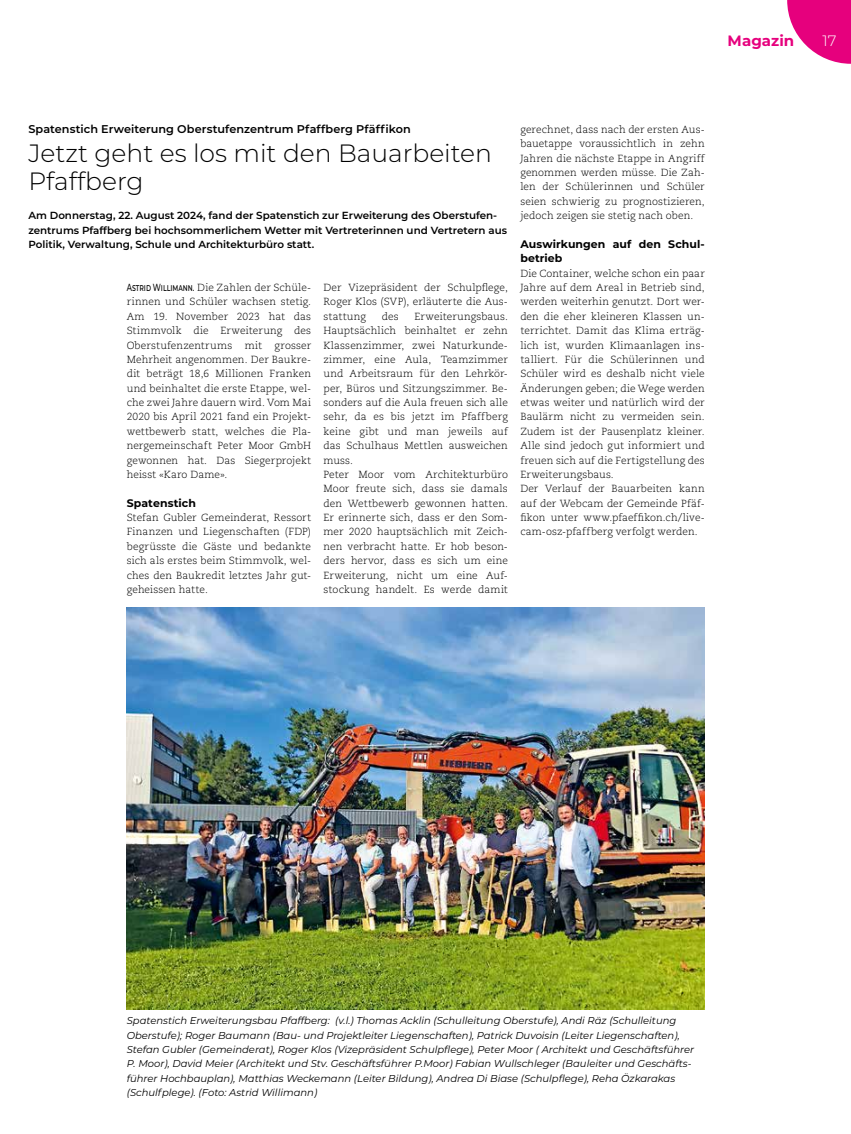
<style>
.page{position:relative;width:851px;height:1134px;background:#fff}
.page>*{position:absolute;margin:0;border:0;box-sizing:border-box;transform-origin:0 0}
.t1{font:300 25px/28.8px "Montserrat";color:#000}
.t2{font:700 15px "Montserrat";letter-spacing:.005em;color:#e6007d}
.t3{font:300 15px "Montserrat";color:#fff}
.t4{font:600 11.25px "Montserrat";letter-spacing:.005em;color:#000}
.t5{font:700 11px/14.4px "Montserrat";letter-spacing:.01em;color:#000}
.t6{font:300 10.25px/14.4px "Caecilia LT Std";letter-spacing:.005em;color:#000;text-align:justify}
.t7{font:600 10.25px/14.4px "Montserrat";color:#000}
.t8{font:italic 10px/14.4px "Montserrat";color:#000}
.s1{font-family:"Montserrat";font-weight:500}
</style>
<div class="page">
<svg style="left:787px;top:0;width:63px;height:64px"></svg>
<img style="left:127px;top:607px;width:577px;height:403px">
<h2 class="t2" style="left:727px;top:30px;width:68px">Magazin</h2>
<h2 class="t3" style="left:822px;top:31px;width:15px">17</h2>
<p class="t4" style="left:28px;top:121px;width:384px">Spatenstich Erweiterung Oberstufenzentrum Pfaffberg Pfäffikon</p>
<h1 class="t1" style="left:28px;top:138px;width:465px">Jetzt geht es los mit den Bauarbeiten<br>Pfaffberg</h1>
<p class="t7" style="left:28px;top:208px;width:480px">Am Donnerstag, 22. August 2024, fand der Spatenstich zur Erweiterung des Oberstufen&shy;zentrums Pfaffberg bei hochsommerlichem Wetter mit Vertreterinnen und Vertretern aus<br>Politik, Verwaltung, Schule und Architekturbüro statt.</p>
<p class="t6" style="left:127px;top:281px;width:186px"><span class="s1">Astrid Willimann.</span> Die Zahlen der Schüle&shy;rinnen und Schüler wachsen stetig.<br>Am 19. November 2023 hat das Stimmvolk die Erweiterung des Oberstufenzentrums mit grosser Mehrheit angenommen. Der Baukre&shy;dit beträgt 18,6 Millionen Franken und beinhaltet die erste Etappe, wel&shy;che zwei Jahre dauern wird. Vom Mai 2020 bis April 2021 fand ein Projekt&shy;wettbewerb statt, welches die Pla&shy;nergemeinschaft Peter Moor GmbH gewonnen hat. Das Siegerprojekt heisst «Karo Dame».</p>
<p class="t5" style="left:127px;top:495px;width:71px">Spatenstich</p>
<p class="t6" style="left:127px;top:511px;width:186px">Stefan Gubler Gemeinderat, Ressort Finanzen und Liegenschaften (FDP) begrüsste die Gäste und bedankte sich als erstes beim Stimmvolk, wel&shy;ches den Baukredit letztes Jahr gut&shy;geheissen hatte.</p>
<p class="t6" style="left:323px;top:281px;width:186px">Der Vizepräsident der Schulpflege, Roger Klos (SVP), erläuterte die Aus&shy;stattung</p>
<p class="t6" style="left:323px;top:309px;width:186px;text-align:left;text-indent:91px">Erweiterungsbaus.<br>Hauptsächlich beinhaltet er zehn<br>Klassenzimmer, zwei Naturkunde&shy;zimmer, eine Aula, Teamzimmer und Arbeitsraum für den Lehrkör&shy;per, Büros und Sitzungszimmer. Be&shy;sonders auf die Aula freuen sich alle sehr, da es bis jetzt im Pfaffberg keine gibt und man jeweils auf das Schulhaus Mettlen ausweichen muss.<br>Peter Moor vom Architekturbüro<br>Moor freute sich, dass sie damals den Wettbewerb gewonnen hatten.<br>Er erinnerte sich, dass er den Som&shy;mer 2020 hauptsächlich mit Zeich&shy;nen verbracht hatte. Er hob beson&shy;ders hervor, dass es sich um eine<br>Erweiterung, nicht um eine Auf&shy;stockung handelt. Es werde damit</p>
<p class="t6" style="left:382px;top:309px;width:18px">des</p>
<p class="t6" style="left:520px;top:122px;width:186px">gerechnet, dass nach der ersten Aus&shy;bauetappe voraussichtlich in zehn Jahren die nächste Etappe in Angriff genommen werden müsse. Die Zah&shy;len der Schülerinnen und Schüler seien schwierig zu prognostizieren, jedoch zeigen sie stetig nach oben.</p>
<p class="t5" style="left:520px;top:236px;width:186px">Auswirkungen auf den Schul&shy;betrieb</p>
<p class="t6" style="left:520px;top:266px;width:186px;text-align:left">Die Container, welche schon ein paar Jahre auf dem Areal in Betrieb sind, werden weiterhin genutzt. Dort wer&shy;den die eher kleineren Klassen un&shy;terrichtet. Damit das Klima erträg&shy;lich ist, wurden Klimaanlagen ins&shy;talliert. Für die Schülerinnen und Schüler wird es deshalb nicht viele Änderungen geben; die Wege werden etwas weiter und natürlich wird der Baulärm nicht zu vermeiden sein.<br>Zudem ist der Pausenplatz kleiner.<br>Alle sind jedoch gut informiert und freuen sich auf die Fertigstellung des Erweiterungsbaus.<br>Der Verlauf der Bauarbeiten kann auf der Webcam der Gemeinde Pfäf&shy;fikon unter www.pfaeffikon.ch/live&shy;cam- osz-pfaffberg verfolgt werden.</p>
<p class="t8" style="left:127px;top:1013px;width:569px">Spatenstich Erweiterungsbau Pfaffberg: (v.l.) Thomas Acklin (Schulleitung Oberstufe), Andi Räz (Schulleitung Oberstufe); Roger Baumann (Bau- und Projektleiter Liegenschaften), Patrick Duvoisin (Leiter Liegenschaften), Stefan Gubler (Gemeinderat), Roger Klos (Vizepräsident Schulpflege), Peter Moor ( Architekt und Geschäftsführer P. Moor), David Meier (Architekt und Stv. Geschäftsführer P.Moor) Fabian Wullschleger (Bauleiter und Geschäfts&shy;führer Hochbauplan), Matthias Weckemann (Leiter Bildung), Andrea Di Biase (Schulpflege), Reha Özkarakas (Schulfplege). (Foto: Astrid Willimann)</p>
</div>
